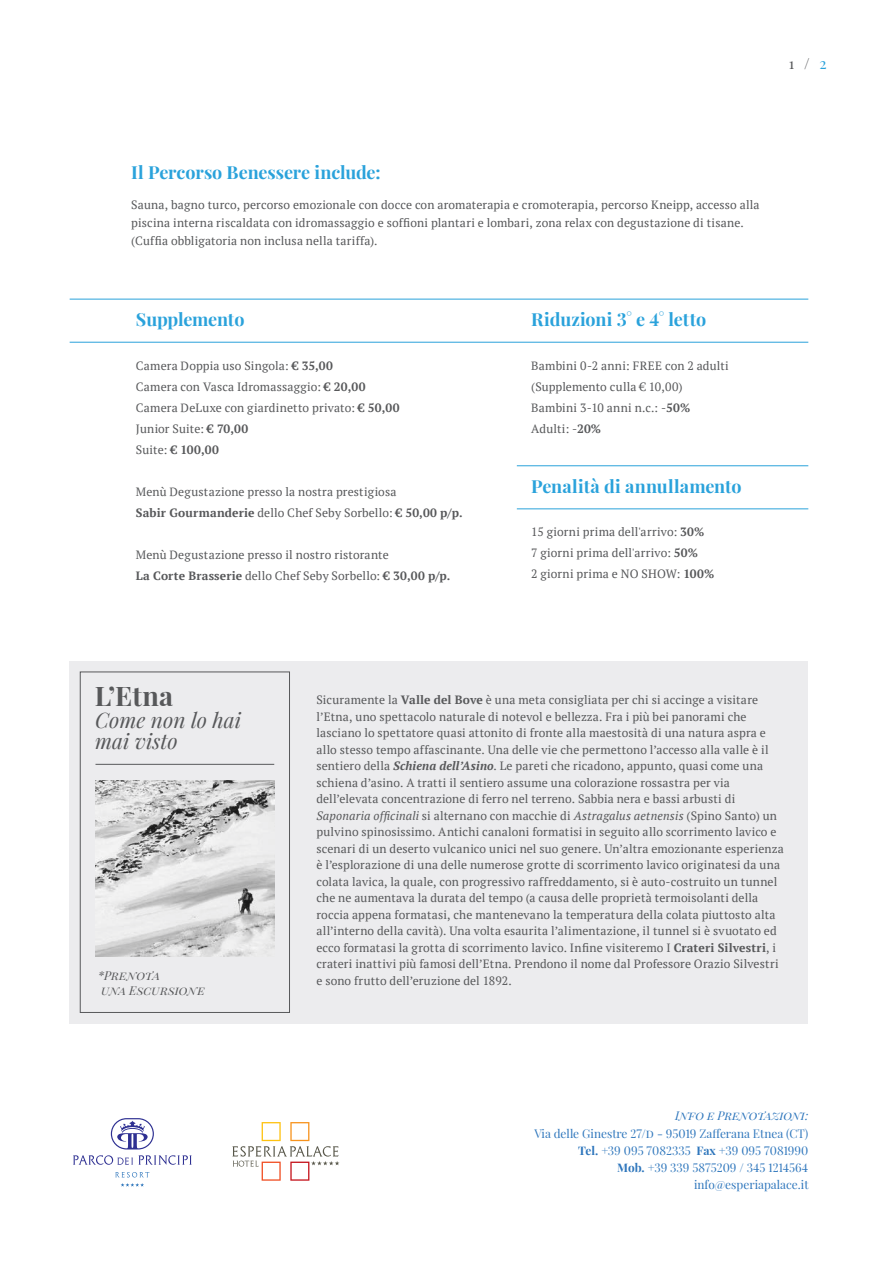
<style>
.page{position:relative;width:893px;height:1263px;background:#fff}
.page>*{position:absolute;margin:0;border:0;box-sizing:border-box;transform-origin:0 0}
.t1{font:700 27px "Playfair Display";color:#57585a}
.t2{font:italic 21px/21px "Playfair Display";letter-spacing:.005em;color:#57585a}
.t3{font:700 18px "Playfair Display";letter-spacing:-.005em;color:#2aa2db}
.t4{font:15px "Playfair Display";color:#57585a}
.t5{font:12px/16.5px "PT Serif";letter-spacing:.01em;color:#57585a}
.t6{font:italic 12px/15px "Playfair Display";color:#57585a}
.t7{font:11.85px/17px "Playfair Display";color:#2e76bc;text-align:right}
.t8{font:italic 11.85px "Playfair Display";color:#2e76bc}
.s1{color:#2aa2db}
.s2{font-weight:700}
.s3{font-weight:700;font-style:italic}
.s4{font-style:italic}
</style>
<div class="page">
<hr style="left:70px;top:299px;width:738px;height:1px;background:#2aa2db">
<hr style="left:70px;top:342px;width:738px;height:1px;background:#2aa2db">
<hr style="left:517px;top:465px;width:291px;height:1px;background:#2aa2db">
<hr style="left:517px;top:508px;width:291px;height:1px;background:#2aa2db">
<div style="left:70px;top:661px;width:738px;height:362px;background:#ececee"></div>
<div style="left:80px;top:671px;width:210px;height:342px;border:1px solid #57585a"></div>
<hr style="left:95px;top:764px;width:179px;height:1px;background:#57585a">
<img style="left:95px;top:780px;width:179px;height:177px">
<svg style="left:111px;top:1118px;width:43px;height:31px"></svg>
<svg style="left:73px;top:1155px;width:119px;height:10px"></svg>
<svg style="left:115px;top:1172px;width:34px;height:5px"></svg>
<svg style="left:121px;top:1183px;width:23px;height:4px"></svg>
<svg style="left:232px;top:1122px;width:107px;height:59px"></svg>
<p class="t4" style="left:789px;top:54px;width:39px">1 / <span class="s1">2</span></p>
<h3 class="t3" style="left:131px;top:161px;width:251px">Il Percorso Benessere include:</h3>
<p class="t5" style="left:131px;top:196px;width:630px;line-height:18px">Sauna, bagno turco, percorso emozionale con docce con aromaterapia e cromoterapia, percorso Kneipp, accesso alla piscina interna riscaldata con idromassaggio e soffioni plantari e lombari, zona relax con degustazione di tisane. (Cuffia obbligatoria non inclusa nella tariffa).</p>
<h3 class="t3" style="left:136px;top:308px;width:110px">Supplemento</h3>
<p class="t5" style="left:136px;top:355px;width:265px;line-height:21px">Camera Doppia uso Singola: <span class="s2">€ 35,00<br></span>Camera con Vasca Idromassaggio: <span class="s2">€ 20,00<br></span>Camera DeLuxe con giardinetto privato: <span class="s2">€ 50,00<br></span>Junior Suite: <span class="s2">€ 70,00<br></span>Suite: <span class="s2">€ 100,00</span></p>
<p class="t5" style="left:136px;top:481px;width:328px;line-height:21px">Menù Degustazione presso la nostra prestigiosa<br><span class="s2">Sabir Gourmanderie</span> dello Chef Seby Sorbello: <span class="s2">€ 50,00 p/p.</span></p>
<p class="t5" style="left:136px;top:544px;width:316px;line-height:21px">Menù Degustazione presso il nostro ristorante<br><span class="s2">La Corte Brasserie</span> dello Chef Seby Sorbello: <span class="s2">€ 30,00 p/p.</span></p>
<h3 class="t3" style="left:531px;top:308px;width:177px">Riduzioni 3° e 4° letto</h3>
<p class="t5" style="left:531px;top:355px;width:199px;line-height:21px">Bambini 0-2 anni: FREE con 2 adulti (Supplemento culla € 10,00)<br>Bambini 3-10 anni n.c.: -<span class="s2">50%<br></span>Adulti: -<span class="s2">20%</span></p>
<h3 class="t3" style="left:531px;top:475px;width:212px">Penalità di annullamento</h3>
<p class="t5" style="left:531px;top:521px;width:185px;line-height:21px">15 giorni prima dell'arrivo: <span class="s2">30%<br></span>7 giorni prima dell'arrivo: <span class="s2">50%<br></span>2 giorni prima e NO SHOW: <span class="s2">100%</span></p>
<h1 class="t1" style="left:95px;top:679px;width:80px">L’Etna</h1>
<h2 class="t2" style="left:95px;top:709px;width:147px">Come non lo hai mai visto</h2>
<p class="t6" style="left:98px;top:968px;width:108px">*PRENOTA<br>UNA ESCURSIONE</p>
<p class="t5" style="left:316px;top:691px;width:469px">Sicuramente la <span class="s2">Valle del Bove</span> è una meta consigliata per chi si accinge a visitare l’Etna, uno spettacolo naturale di notevol e bellezza. Fra i più bei panorami che lasciano lo spettatore quasi attonito di fronte alla maestosità di una natura aspra e allo stesso tempo affascinante. Una delle vie che permettono l’accesso alla valle è il sentiero della <span class="s3">Schiena dell’Asino</span>. Le pareti che ricadono, appunto, quasi come una schiena d’asino. A tratti il sentiero assume una colorazione rossastra per via dell’elevata concentrazione di ferro nel terreno. Sabbia nera e bassi arbusti di <span class="s4">Saponaria officinali</span> si alternano con macchie di <span class="s4">Astragalus aetnensis</span> (Spino Santo) un pulvino spinosissimo. Antichi canaloni formatisi in seguito allo scorrimento lavico e scenari di un deserto vulcanico unici nel suo genere. Un’altra emozionante esperienza è l’esplorazione di una delle numerose grotte di scorrimento lavico originatesi da una colata lavica, la quale, con progressivo raffreddamento, si è auto-costruito un tunnel che ne aumentava la durata del tempo (a causa delle proprietà termoisolanti della roccia appena formatasi, che mantenevano la temperatura della colata piuttosto alta all’interno della cavità). Una volta esaurita l’alimentazione, il tunnel si è svuotato ed ecco formatasi la grotta di scorrimento lavico. Infine visiteremo I <span class="s2">Crateri Silvestri</span>, i crateri inattivi più famosi dell’Etna. Prendono il nome dal Professore Orazio Silvestri e sono frutto dell’eruzione del 1892.</p>
<p class="t8" style="left:675px;top:1107px;width:135px">INFO E PRENOTAZIONI:</p>
<p class="t7" style="left:534px;top:1125px;width:276px">Via delle Ginestre 27/D - 95019 Zafferana Etnea (CT)<br><span class="s2">Tel.</span> +39 095 7082335 <span class="s2">Fax</span> +39 095 7081990<br><span class="s2">Mob.</span> +39 339 5875209 / 345 1214564 info@esperiapalace.it</p>
</div>
